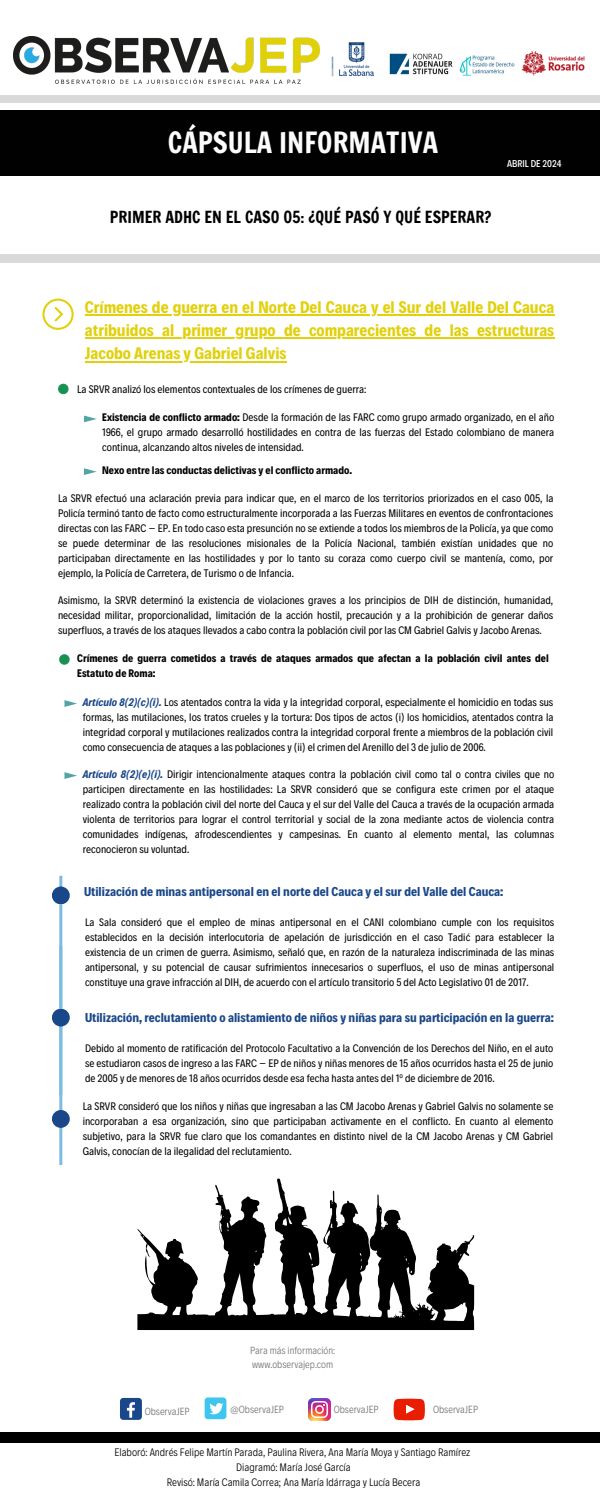
<style>
.page{position:relative;width:600px;height:1500px;background:#fff}
.page>*{position:absolute;margin:0;border:0;box-sizing:border-box;transform-origin:0 0}
.t1{font:28px "Francois One";color:#fcfcfc}
.t2{font:700 17px/23.2px "Decalotype";color:#e2d00b;text-align:justify}
.t3{font:16px "Francois One";color:#000}
.t4{font:700 13px "Decalotype";color:#1a4789}
.t5{font:11.1px/15px "Decalotype";color:#000;text-align:justify}
.t6{font:700 11.1px/15px "Decalotype";color:#000}
.t7{font:11px/15px "Decalotype";color:#000;text-align:justify}
.t8{font:300 11px/15px "Decalotype";color:#000;text-align:center}
.t9{font:300 10.5px/14.1px "Decalotype";color:#737373}
.t10{font:500 10px "Decalotype";color:#fcfcfc}
.s1{font-weight:700}
.s2{font-weight:700;font-style:italic;color:#1a4789}
</style>
<div class="page">
<div style="left:0;top:96px;width:600px;height:6px;background:#d9d9d9"></div>
<img style="left:331px;top:42px;width:44px;height:35px">
<img style="left:521px;top:51px;width:64px;height:25px">
<div style="left:0;top:110px;width:600px;height:66px;background:#010101"></div>
<div style="left:0;top:255px;width:600px;height:8px;background:#d9d9d9"></div>
<img style="left:13px;top:37px;width:306px;height:46px">
<div style="left:0;top:1432px;width:600px;height:10px;background:#000"></div>
<div style="left:120px;top:1398px;width:22px;height:22px;background:#1a4789;border-radius:3px"></div>
<svg style="left:127px;top:1402px;width:8px;height:16px"></svg>
<div style="left:205px;top:1397px;width:21px;height:22px;background:#3fc6ee;border-radius:3px"></div>
<svg style="left:209px;top:1403px;width:14px;height:11px"></svg>
<img style="left:308px;top:1399px;width:22px;height:21px">
<svg style="left:394px;top:1399px;width:31px;height:21px"></svg>
<img style="left:389px;top:53px;width:125px;height:22px">
<svg style="left:84px;top:416px;width:13px;height:6px"></svg>
<svg style="left:84px;top:468px;width:13px;height:7px"></svg>
<svg style="left:64px;top:700px;width:13px;height:7px"></svg>
<svg style="left:64px;top:772px;width:13px;height:7px"></svg>
<svg style="left:42px;top:299px;width:32px;height:31px"></svg>
<svg style="left:58px;top:384px;width:11px;height:10px"></svg>
<svg style="left:59px;top:654px;width:11px;height:11px"></svg>
<hr style="left:59px;top:946px;width:3px;height:219px;background:#7cbce1">
<hr style="left:59px;top:876px;width:3px;height:219px;background:#7cbce1">
<div style="left:52px;top:1009px;width:18px;height:18px;background:#1a4789;border-radius:50%"></div>
<div style="left:52px;top:887px;width:18px;height:17px;background:#1a4789;border-radius:50%"></div>
<div style="left:52px;top:1110px;width:18px;height:18px;background:#1a4789;border-radius:50%"></div>
<svg style="left:137px;top:1179px;width:337px;height:151px"></svg>
<hr style="left:85px;top:314px;width:469px;height:2px;background:#e2d00b">
<hr style="left:85px;top:338px;width:469px;height:1px;background:#e2d00b">
<hr style="left:85px;top:361px;width:202px;height:1px;background:#e2d00b">
<h1 class="t1" style="left:168px;top:122px;width:272px">CÁPSULA INFORMATIVA</h1>
<h3 class="t3" style="left:110px;top:206px;width:383px">PRIMER ADHC EN EL CASO 05: ¿QUÉ PASÓ Y QUÉ ESPERAR?</h3>
<p class="t10" style="left:507px;top:157px;width:56px">ABRIL DE 2024</p>
<h2 class="t2" style="left:85px;top:294px;width:471px">Crímenes de guerra en el Norte Del Cauca y el Sur del Valle Del Cauca atribuidos al primer grupo de comparecientes de las estructuras Jacobo Arenas y Gabriel Galvis</h2>
<p class="t5" style="left:77px;top:381px;width:291px">La SRVR analizó los elementos contextuales de los crímenes de guerra:</p>
<p class="t5" style="left:102px;top:409px;width:454px"><span class="s1">Existencia de conflicto armado:</span> Desde la formación de las FARC como grupo armado organizado, en el año 1966, el grupo armado desarrolló hostilidades en contra de las fuerzas del Estado colombiano de manera continua, alcanzando altos niveles de intensidad.</p>
<p class="t6" style="left:102px;top:462px;width:252px">Nexo entre las conductas delictivas y el conflicto armado.</p>
<p class="t5" style="left:58px;top:490px;width:497px">La SRVR efectuó una aclaración previa para indicar que, en el marco de los territorios priorizados en el caso 005, la Policía terminó tanto de facto como estructuralmente incorporada a las Fuerzas Militares en eventos de confrontaciones directas con las FARC – EP. En todo caso esta presunción no se extiende a todos los miembros de la Policía, ya que como se puede determinar de las resoluciones misionales de la Policía Nacional, también existían unidades que no participaban directamente en las hostilidades y por lo tanto su coraza como cuerpo civil se mantenía, como, por ejemplo, la Policía de Carretera, de Turismo o de Infancia.</p>
<p class="t5" style="left:58px;top:592px;width:497px">Asimismo, la SRVR determinó la existencia de violaciones graves a los principios de DIH de distinción, humanidad, necesidad militar, proporcionalidad, limitación de la acción hostil, precaución y a la prohibición de generar daños superfluos, a través de los ataques llevados a cabo contra la población civil por las CM Gabriel Galvis y Jacobo Arenas.</p>
<p class="t6" style="left:77px;top:650px;width:473px">Crímenes de guerra cometidos a través de ataques armados que afectan a la población civil antes del<br>Estatuto de Roma:</p>
<p class="t5" style="left:83px;top:694px;width:472px"><span class="s2">Artículo 8(2)(c)(i).</span> Los atentados contra la vida y la integridad corporal, especialmente el homicidio en todas sus formas, las mutilaciones, los tratos crueles y la tortura: Dos tipos de actos (i) los homicidios, atentados contra la integridad corporal y mutilaciones realizados contra la integridad corporal frente a miembros de la población civil como consecuencia de ataques a las poblaciones y (ii) el crimen del Arenillo del 3 de julio de 2006.</p>
<p class="t5" style="left:83px;top:766px;width:473px"><span class="s2">Artículo 8(2)(e)(i).</span> Dirigir intencionalmente ataques contra la población civil como tal o contra civiles que no participen directamente en las hostilidades: La SRVR consideró que se configura este crimen por el ataque realizado contra la población civil del norte del Cauca y el sur del Valle del Cauca a través de la ocupación armada violenta de territorios para lograr el control territorial y social de la zona mediante actos de violencia contra comunidades indígenas, afrodescendientes y campesinas. En cuanto al elemento mental, las columnas reconocieron su voluntad.</p>
<p class="t4" style="left:84px;top:883px;width:421px">Utilización de minas antipersonal en el norte del Cauca y el sur del Valle del Cauca:</p>
<p class="t7" style="left:85px;top:914px;width:471px">La Sala consideró que el empleo de minas antipersonal en el CANI colombiano cumple con los requisitos establecidos en la decisión interlocutoria de apelación de jurisdicción en el caso Tadić para establecer la existencia de un crimen de guerra. Asimismo, señaló que, en razón de la naturaleza indiscriminada de las minas antipersonal, y su potencial de causar sufrimientos innecesarios o superfluos, el uso de minas antipersonal constituye una grave infracción al DIH, de acuerdo con el artículo transitorio 5 del Acto Legislativo 01 de 2017.</p>
<p class="t4" style="left:85px;top:1009px;width:471px">Utilización, reclutamiento o alistamiento de niños y niñas para su participación en la guerra:</p>
<p class="t7" style="left:85px;top:1040px;width:470px">Debido al momento de ratificación del Protocolo Facultativo a la Convención de los Derechos del Niño, en el auto se estudiaron casos de ingreso a las FARC – EP de niños y niñas menores de 15 años ocurridos hasta el 25 de junio de 2005 y de menores de 18 años ocurridos desde esa fecha hasta antes del 1º de diciembre de 2016.</p>
<p class="t5" style="left:83px;top:1098px;width:472px">La SRVR consideró que los niños y niñas que ingresaban a las CM Jacobo Arenas y Gabriel Galvis no solamente se incorporaban a esa organización, sino que participaban activamente en el conflicto. En cuanto al elemento subjetivo, para la SRVR fue claro que los comandantes en distinto nivel de la CM Jacobo Arenas y CM Gabriel Galvis, conocían de la ilegalidad del reclutamiento.</p>
<p class="t9" style="left:250px;top:1343px;width:86px">Para más información: www.observajep.com</p>
<p class="t9" style="left:230px;top:1401px;width:55px">@ObservaJEP</p>
<p class="t9" style="left:433px;top:1402px;width:46px">ObservaJEP</p>
<p class="t8" style="left:115px;top:1444px;width:357px">Elaboró: Andrés Felipe Martín Parada, Paulina Rivera, Ana María Moya y Santiago Ramírez<br>Diagramó: María José García<br>Revisó: María Camila Correa; Ana María Idárraga y Lucía Becera</p>
<p class="t9" style="left:145px;top:1404px;width:46px">ObservaJEP</p>
<p class="t9" style="left:334px;top:1401px;width:46px">ObservaJEP</p>
</div>
